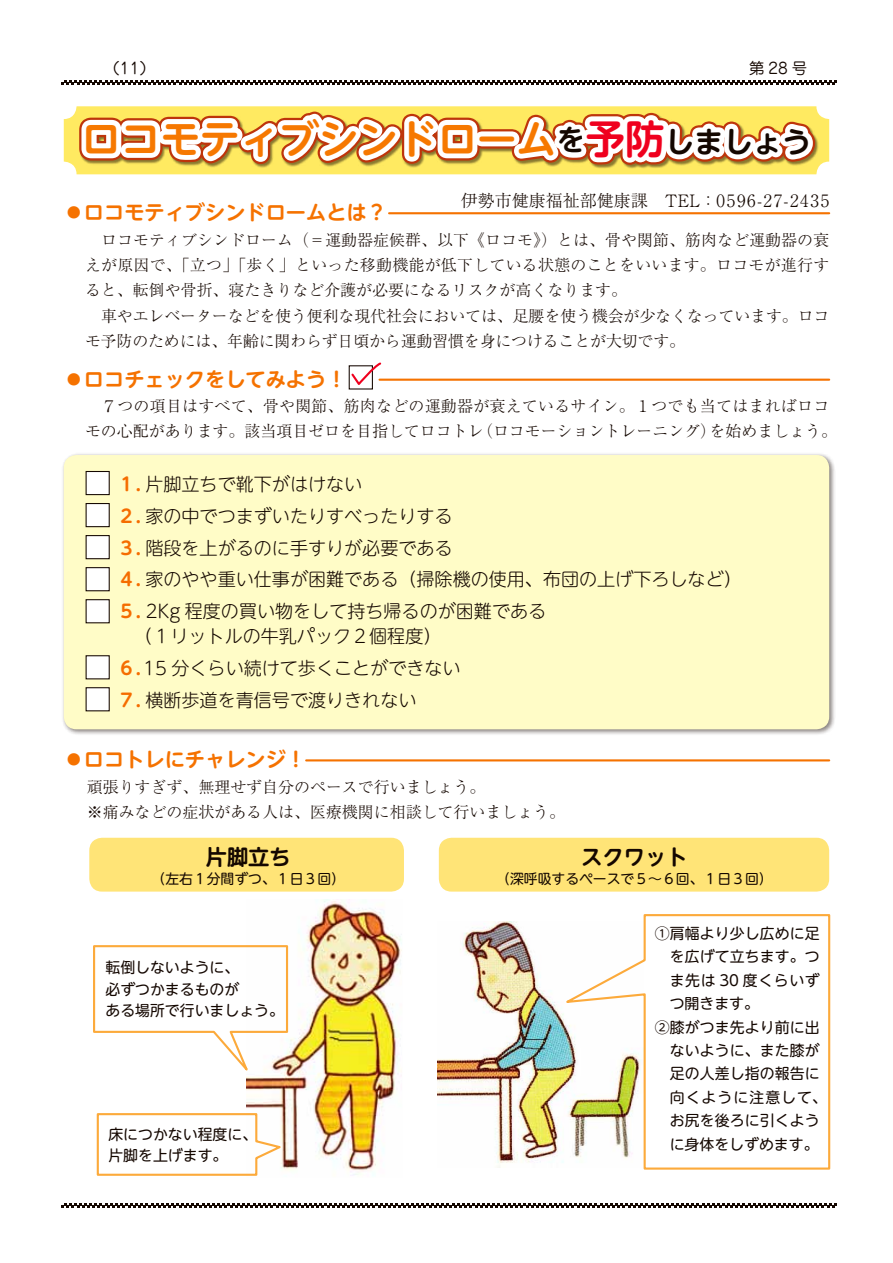
<style>
.page{position:relative;width:893px;height:1263px;background:#fff}
.page>*{position:absolute;margin:0;border:0;box-sizing:border-box;transform-origin:0 0}
.t1{font:700 39.6px "UD Shin M Go Pro De";color:#f67800}
.t2{font:700 21.3px "UD Shin M Go Pro De";color:#140700}
.t3{font:700 20.25px "UD Shin M Go Pro De";color:#f57200}
.t4{font:300 18px/24.5px "UD Shin M Go Pro";color:#140700}
.t5{font:300 16.95px "Ryumin Pro";color:#140700}
.t6{font:300 15.9px/25.3px "Ryumin Pro";color:#140700}
.t7{font:15.45px "Jun 201 Pro";color:#140700}
.t8{font:14.85px/21.3px "UD Shin M Go Pro";letter-spacing:.01em;color:#140700}
.t9{font:14.85px "UD Shin M Go Pro";letter-spacing:.04em;color:#140700}
.t10{font:14.85px "UD Shin M Go Pro";letter-spacing:.07em;color:#140700}
.t11{font:13.8px "UD Shin M Go Pro";color:#140700}
.s1{font-size:29.25px;color:#140700}
.s2{color:#ef001e}
.s3{font-family:"UD Shin M Go Pro De";font-weight:700;color:#f56c00}
</style>
<div class="page">
<img style="left:247px;top:900px;width:155px;height:276px">
<img style="left:438px;top:922px;width:119px;height:246px">
<div style="left:61px;top:452px;width:775px;height:284px;background:#140700;opacity:.5"></div>
<div style="left:64px;top:455px;width:765px;height:274px;background:#fffcc7;border-radius:13px"></div>
<div style="left:89px;top:838px;width:315px;height:53px;background:#ffe477;border-radius:13px"></div>
<div style="left:439px;top:838px;width:390px;height:53px;background:#ffe477;border-radius:13px"></div>
<hr style="left:389px;top:212px;width:440px;height:2px;background:#f57200">
<hr style="left:379px;top:379px;width:450px;height:2px;background:#f57200">
<hr style="left:306px;top:759px;width:523px;height:2px;background:#f57200">
<div style="left:86px;top:471px;width:24px;height:24px;background:#fff;border:1px solid #140700"></div>
<svg style="left:349px;top:365px;width:1px;height:24px"></svg>
<div style="left:86px;top:503px;width:24px;height:24px;background:#fff;border:1px solid #140700"></div>
<div style="left:86px;top:535px;width:24px;height:24px;background:#fff;border:1px solid #140700"></div>
<div style="left:86px;top:567px;width:24px;height:24px;background:#fff;border:1px solid #140700"></div>
<div style="left:86px;top:655px;width:24px;height:24px;background:#fff;border:1px solid #140700"></div>
<div style="left:86px;top:599px;width:24px;height:24px;background:#fff;border:1px solid #140700"></div>
<div style="left:86px;top:687px;width:24px;height:24px;background:#fff;border:1px solid #140700"></div>
<svg style="left:350px;top:362px;width:33px;height:28px"></svg>
<svg style="left:557px;top:914px;width:274px;height:256px"></svg>
<svg style="left:93px;top:944px;width:196px;height:137px"></svg>
<svg style="left:96px;top:1112px;width:190px;height:64px"></svg>
<svg style="left:62px;top:80px;width:775px;height:95px"></svg>
<svg style="left:62px;top:1203px;width:775px;height:5px"></svg>
<p class="t7" style="left:105px;top:56px;width:52px">（11）</p>
<p class="t7" style="left:749px;top:56px;width:59px">第28 号</p>
<h1 class="t1" style="left:82px;top:107px;width:731px">ロコモティブシンドローム<span class="s1">を</span><span class="s2">予防</span><span class="s1">しましょう</span></h1>
<p class="t3" style="left:64px;top:196px;width:325px">◦ロコモティブシンドロームとは?</p>
<p class="t5" style="left:461px;top:187px;width:370px">伊勢市健康福祉部健康課　TEL：0596-27-2435</p>
<p class="t6" style="left:85px;top:226px;width:746px">　ロコモティブシンドローム（＝運動器症候群、以下《ロコモ》）とは、骨や関節、筋肉など運動器の衰えが原因で、「立つ」「歩く」といった移動機能が低下している状態のことをいいます。ロコモが進行すると、転倒や骨折、寝たきりなど介護が必要になるリスクが高くなります。<br>　車やエレベーターなどを使う便利な現代社会においては、足腰を使う機会が少なくなっています。ロコモ予防のためには、年齢に関わらず日頃から運動習慣を身につけることが大切です。</p>
<p class="t3" style="left:64px;top:362px;width:284px">◦ロコチェックをしてみよう!</p>
<p class="t6" style="left:710px;top:392px;width:129px;text-indent:-624px">　７つの項目はすべて、骨や関節、筋肉などの運動器が衰えているサイン。１つでも当てはまればロコを始めましょう。</p>
<p class="t6" style="left:477px;top:418px;width:241px">（ロコモーショントレーニング）</p>
<p class="t6" style="left:85px;top:418px;width:400px">モの心配があります。該当項目ゼロを目指してロコトレ</p>
<p class="t4" style="left:118px;top:471px;width:246px"><span class="s3">１.</span> 片脚立ちで靴下がはけない</p>
<p class="t4" style="left:118px;top:503px;width:336px"><span class="s3">２.</span> 家の中でつまずいたりすべったりする</p>
<p class="t4" style="left:118px;top:535px;width:336px"><span class="s3">３.</span> 階段を上がるのに手すりが必要である</p>
<p class="t4" style="left:118px;top:566px;width:626px"><span class="s3">４.</span> 家のやや重い仕事が困難である（掃除機の使用、布団の上げ下ろしなど(</p>
<p class="t4" style="left:118px;top:598px;width:430px"><span class="s3">５.</span> 2Kg 程度の買い物をして持ち帰るのが困難である　　（１リットルの牛乳パック２個程度(</p>
<p class="t4" style="left:118px;top:655px;width:344px"><span class="s3">６.</span>15 分くらい続けて歩くことができない</p>
<p class="t4" style="left:118px;top:687px;width:300px"><span class="s3">７.</span> 横断歩道を青信号で渡りきれない</p>
<p class="t3" style="left:64px;top:743px;width:244px">◦ロコトレにチャレンジ!</p>
<p class="t6" style="left:71px;top:773px;width:496px">　頑張りすぎず、無理せず自分のペースで行いましょう。<br>　※痛みなどの症状がある人は、医療機関に相談して行いましょう。</p>
<h2 class="t2" style="left:206px;top:839px;width:87px">片脚立ち</h2>
<p class="t11" style="left:152px;top:867px;width:195px">（左右１分間ずつ、１日３回(</p>
<p class="t8" style="left:105px;top:956px;width:180px">転倒しないように、<br>必ずつかまるものが<br>ある場所で行いましょう。</p>
<p class="t8" style="left:108px;top:1123px;width:150px">床につかない程度に、片脚を上げます。</p>
<h2 class="t2" style="left:581px;top:839px;width:108px">スクワット</h2>
<p class="t11" style="left:496px;top:867px;width:278px">（深呼吸するペースで５～６回、１日３回(</p>
<p class="t8" style="left:655px;top:922px;width:166px">①肩幅より少し広めに足</p>
<p class="t8" style="left:670px;top:945px;width:151px">を広げて立ちます。つ</p>
<p class="t9" style="left:670px;top:968px;width:151px">ま先は 30 度くらいず</p>
<p class="t8" style="left:670px;top:992px;width:91px">つ開きます。</p>
<p class="t8" style="left:655px;top:1015px;width:166px">②膝がつま先より前に出</p>
<p class="t8" style="left:670px;top:1039px;width:151px">ないように、また膝が</p>
<p class="t8" style="left:670px;top:1062px;width:151px">足の人差し指の報告に</p>
<p class="t10" style="left:670px;top:1085px;width:159px">向くように注意して、</p>
<p class="t8" style="left:670px;top:1109px;width:151px">お尻を後ろに引くよう</p>
<p class="t8" style="left:670px;top:1132px;width:150px">に身体をしずめます。</p>
</div>
